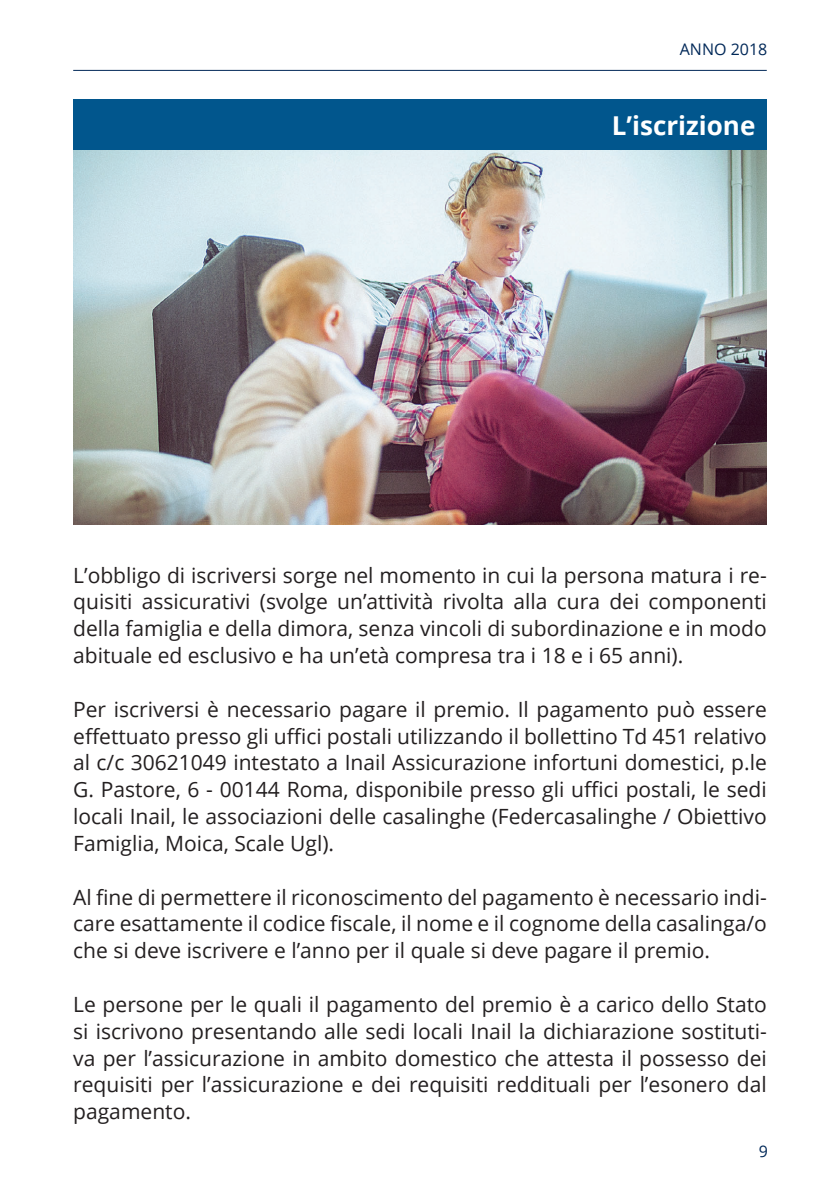
<style>
.page{position:relative;width:840px;height:1191px;background:#fff}
.page>*{position:absolute;margin:0;border:0;box-sizing:border-box;transform-origin:0 0}
.t1{font:700 26px "Open Sans";color:#fff}
.t2{font:21px/26.8px "Open Sans";color:#231f20;text-align:justify}
.t3{font:16px "Open Sans";color:#002858}
</style>
<div class="page">
<hr style="left:73px;top:70px;width:693px;height:1px;background:#002858">
<div style="left:73px;top:99px;width:693px;height:51px;background:#01568d"></div>
<img style="left:73px;top:150px;width:693px;height:374px">
<p class="t3" style="left:679px;top:38px;width:89px">ANNO 2018</p>
<p class="t1" style="left:611px;top:107px;width:145px">L’iscrizione</p>
<p class="t2" style="left:73px;top:561px;width:694px">L’obbligo di iscriversi sorge nel momento in cui la persona matura i re&shy;quisiti assicurativi (svolge un’attività rivolta alla cura dei componenti della famiglia e della dimora, senza vincoli di subordinazione e in modo abituale ed esclusivo e ha un’età compresa tra i 18 e i 65 anni).</p>
<p class="t2" style="left:73px;top:695px;width:694px">Per iscriversi è necessario pagare il premio. Il pagamento può essere effettuato presso gli uffici postali utilizzando il bollettino Td 451 relativo al c/c 30621049 intestato a Inail Assicurazione infortuni domestici, p.le G. Pastore, 6 - 00144 Roma, disponibile presso gli uffici postali, le sedi locali Inail, le associazioni delle casalinghe (Federcasalinghe / Obiettivo Famiglia, Moica, Scale Ugl).</p>
<p class="t2" style="left:73px;top:883px;width:694px">Al fine di permettere il riconoscimento del pagamento è necessario indi&shy;care esattamente il codice fiscale, il nome e il cognome della casalinga/o che si deve iscrivere e l’anno per il quale si deve pagare il premio.</p>
<p class="t2" style="left:73px;top:990px;width:694px">Le persone per le quali il pagamento del premio è a carico dello Stato si iscrivono presentando alle sedi locali Inail la dichiarazione sostituti&shy;va per l’assicurazione in ambito domestico che attesta il possesso dei requisiti per l’assicurazione e dei requisiti reddituali per l’esonero dal pagamento.</p>
<p class="t3" style="left:758px;top:1139px;width:11px">9</p>
</div>
